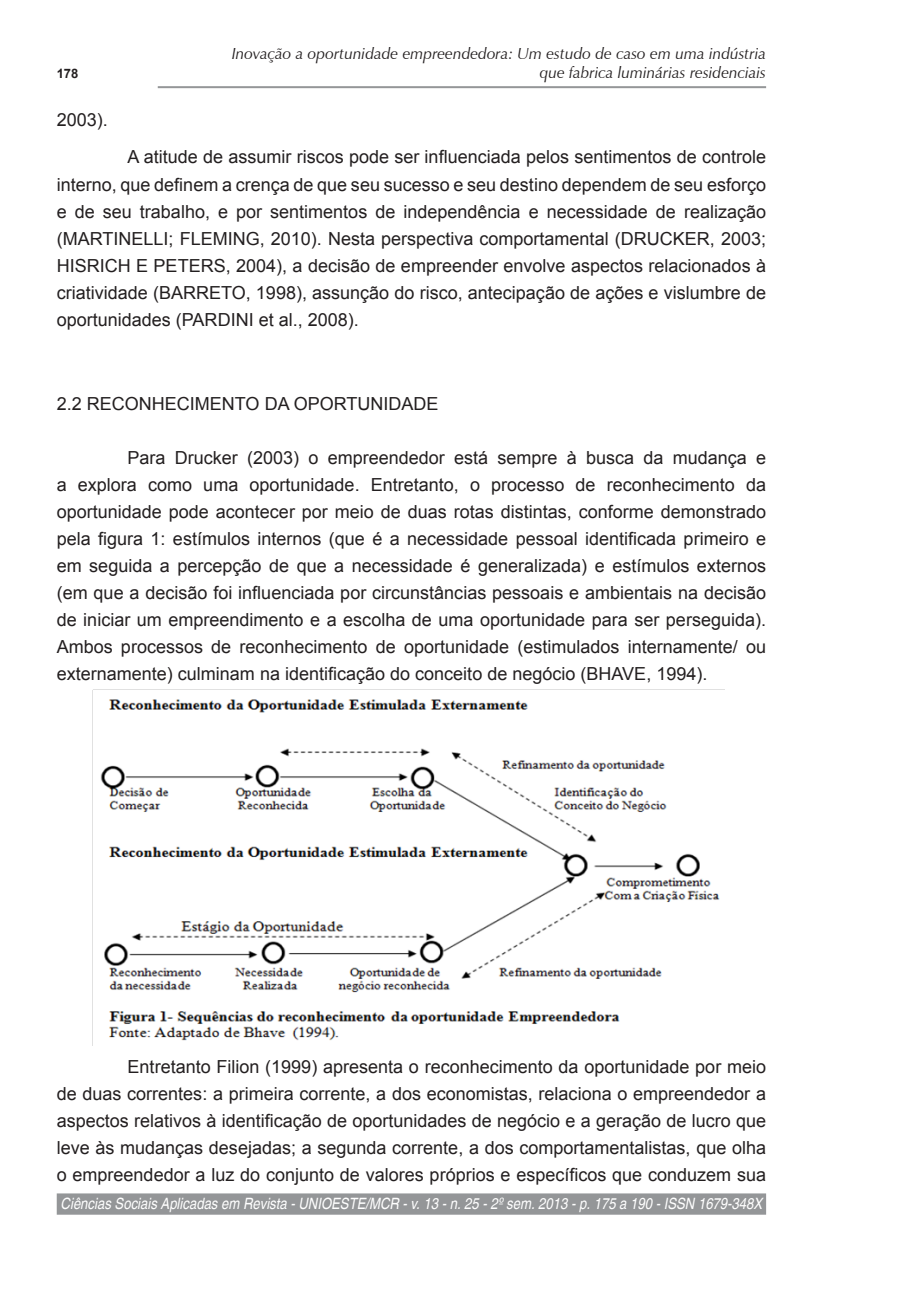
<style>
.page{position:relative;width:908px;height:1304px;background:#fff}
.page>*{position:absolute;margin:0;border:0;box-sizing:border-box;transform-origin:0 0}
.t1{font:18px/27px "Arial";color:#231f20;text-align:justify}
.t2{font:italic 16px/19.2px "Zapf Humanist 601 BT";color:#231f20;text-align:right}
.t3{font:italic 15.6px "Switzerland";color:#fff;scale:.84 1}
.t4{font:700 13px "Arial";color:#231f20}
</style>
<div class="page">
<div style="left:57px;top:1193px;width:708px;height:22px;background:#949698;border:2px solid #949698"></div>
<hr style="left:158px;top:86px;width:607px;height:2px;background:#949698">
<img style="left:92px;top:690px;width:628px;height:356px">
<p class="t4" style="left:57px;top:64px;width:23px">178</p>
<p class="t2" style="left:232px;top:44px;width:535px">Inovação a oportunidade empreendedora: Um estudo de caso em uma indústria que fabrica luminárias residenciais</p>
<p class="t1" style="left:57px;top:107px;width:53px">2003).</p>
<p class="t1" style="left:57px;top:144px;width:710px;text-indent:71px">A atitude de assumir riscos pode ser influenciada pelos sentimentos de controle interno, que definem a crença de que seu sucesso e seu destino dependem de seu esforço e de seu trabalho, e por sentimentos de independência e necessidade de realização (MARTINELLI; FLEMING, 2010). Nesta perspectiva comportamental (DRUCKER, 2003; HISRICH E PETERS, 2004), a decisão de empreender envolve aspectos relacionados à criatividade (BARRETO, 1998), assunção do risco, antecipação de ações e vislumbre de oportunidades (PARDINI et al., 2008).</p>
<p class="t1" style="left:57px;top:390px;width:383px">2.2 RECONHECIMENTO DA OPORTUNIDADE</p>
<p class="t1" style="left:57px;top:444px;width:710px;text-indent:71px">Para Drucker (2003) o empreendedor está sempre à busca da mudança e a explora como uma oportunidade. Entretanto, o processo de reconhecimento da oportunidade pode acontecer por meio de duas rotas distintas, conforme demonstrado pela figura 1: estímulos internos (que é a necessidade pessoal identificada primeiro e em seguida a percepção de que a necessidade é generalizada) e estímulos externos (em que a decisão foi influenciada por circunstâncias pessoais e ambientais na decisão de iniciar um empreendimento e a escolha de uma oportunidade para ser perseguida).<br>Ambos processos de reconhecimento de oportunidade (estimulados internamente/ ou externamente) culminam na identificação do conceito de negócio (BHAVE, 1994).</p>
<p class="t1" style="left:57px;top:1053px;width:710px;text-indent:71px">Entretanto Filion (1999) apresenta o reconhecimento da oportunidade por meio de duas correntes: a primeira corrente, a dos economistas, relaciona o empreendedor a aspectos relativos à identificação de oportunidades de negócio e a geração de lucro que leve às mudanças desejadas; a segunda corrente, a dos comportamentalistas, que olha o empreendedor a luz do conjunto de valores próprios e específicos que conduzem sua</p>
<p class="t3" style="left:61px;top:1194px;width:836px">Ciências Sociais Aplicadas em Revista - UNIOESTE/MCR - v. 13 - n. 25 - 2º sem. 2013 - p. 175 a 190 - ISSN 1679-348X</p>
</div>
